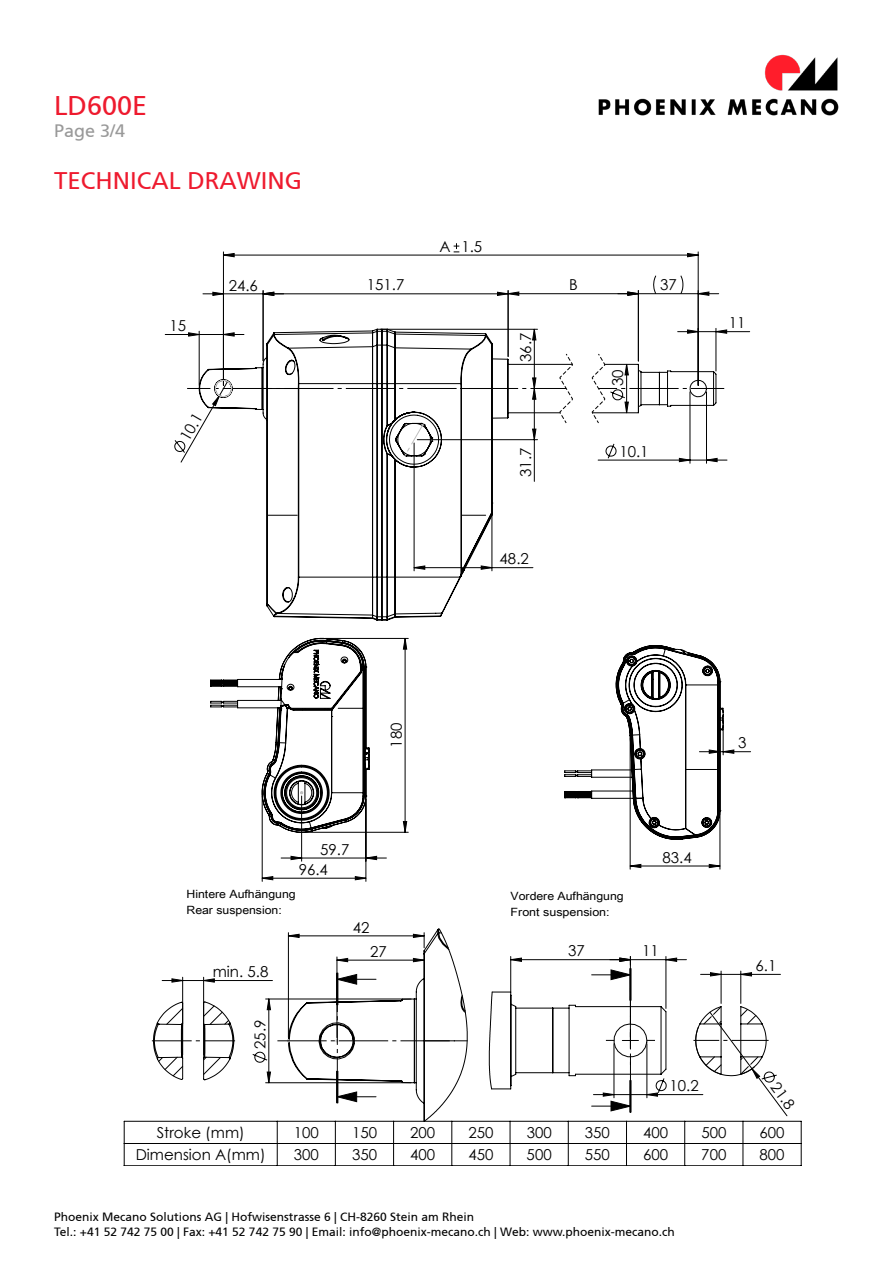
<style>
.page{position:relative;width:893px;height:1263px;background:#fff}
.page>*{position:absolute;margin:0;border:0;box-sizing:border-box;transform-origin:0 0}
.t1{font:27px "Frutiger";color:#ee1a2e}
.t2{font:24px "Frutiger";color:#ee1a2e}
.t3{font:18px "Frutiger";color:#999}
.t4{font:15px "Century Gothic";color:#000}
.t5{font:12px/14.4px "Frutiger";color:#000}
.t6{font:11.4px/15.5px "Arial Unicode MS";color:#000;scale:1.08 1}
</style>
<div class="page">
<img style="left:598px;top:54px;width:241px;height:61px">
<svg style="left:222px;top:328px;width:316px;height:293px"></svg>
<svg style="left:210px;top:638px;width:160px;height:195px"></svg>
<svg style="left:152px;top:1001px;width:83px;height:80px"></svg>
<svg style="left:124px;top:1122px;width:1px;height:43px"></svg>
<svg style="left:510px;top:1122px;width:1px;height:43px"></svg>
<svg style="left:568px;top:1122px;width:1px;height:43px"></svg>
<svg style="left:626px;top:1122px;width:1px;height:43px"></svg>
<svg style="left:684px;top:1122px;width:1px;height:43px"></svg>
<svg style="left:801px;top:1121px;width:1px;height:45px"></svg>
<hr style="left:124px;top:1121px;width:153px;height:1px;background:#000">
<hr style="left:124px;top:1143px;width:153px;height:1px;background:#000">
<hr style="left:452px;top:1121px;width:58px;height:1px;background:#000">
<hr style="left:452px;top:1143px;width:58px;height:1px;background:#000">
<hr style="left:510px;top:1121px;width:58px;height:1px;background:#000">
<hr style="left:510px;top:1143px;width:58px;height:1px;background:#000">
<hr style="left:568px;top:1121px;width:58px;height:1px;background:#000">
<hr style="left:568px;top:1143px;width:58px;height:1px;background:#000">
<hr style="left:626px;top:1121px;width:59px;height:1px;background:#000">
<hr style="left:626px;top:1143px;width:59px;height:1px;background:#000">
<hr style="left:685px;top:1121px;width:58px;height:1px;background:#000">
<hr style="left:685px;top:1143px;width:58px;height:1px;background:#000">
<hr style="left:743px;top:1121px;width:58px;height:1px;background:#000">
<hr style="left:743px;top:1143px;width:58px;height:1px;background:#000">
<hr style="left:124px;top:1165px;width:153px;height:1px;background:#000">
<hr style="left:452px;top:1165px;width:58px;height:1px;background:#000">
<hr style="left:510px;top:1165px;width:58px;height:1px;background:#000">
<hr style="left:568px;top:1165px;width:58px;height:1px;background:#000">
<hr style="left:626px;top:1165px;width:59px;height:1px;background:#000">
<hr style="left:685px;top:1165px;width:58px;height:1px;background:#000">
<hr style="left:743px;top:1165px;width:58px;height:1px;background:#000">
<hr style="left:124px;top:1188px;width:153px;height:1px;background:#000">
<hr style="left:277px;top:1188px;width:58px;height:1px;background:#000">
<hr style="left:335px;top:1188px;width:59px;height:1px;background:#000">
<hr style="left:394px;top:1188px;width:58px;height:1px;background:#000">
<hr style="left:452px;top:1188px;width:58px;height:1px;background:#000">
<hr style="left:510px;top:1188px;width:58px;height:1px;background:#000">
<hr style="left:568px;top:1188px;width:58px;height:1px;background:#000">
<hr style="left:626px;top:1188px;width:59px;height:1px;background:#000">
<hr style="left:685px;top:1188px;width:58px;height:1px;background:#000">
<hr style="left:743px;top:1188px;width:58px;height:1px;background:#000">
<hr style="left:366px;top:799px;width:1px;height:82px;background:#000">
<hr style="left:262px;top:796px;width:1px;height:85px;background:#000">
<hr style="left:301px;top:796px;width:1px;height:65px;background:#000">
<hr style="left:698px;top:252px;width:1px;height:133px;background:#000">
<hr style="left:223px;top:252px;width:1px;height:133px;background:#000">
<hr style="left:716px;top:331px;width:34px;height:1px;background:#000">
<hr style="left:508px;top:290px;width:1px;height:66px;background:#000">
<hr style="left:638px;top:290px;width:1px;height:71px;background:#000">
<hr style="left:263px;top:291px;width:1px;height:70px;background:#000">
<hr style="left:182px;top:977px;width:1px;height:78px;background:#000">
<hr style="left:203px;top:977px;width:1px;height:78px;background:#000">
<hr style="left:204px;top:980px;width:68px;height:1px;background:#000">
<hr style="left:165px;top:334px;width:34px;height:1px;background:#000">
<hr style="left:305px;top:832px;width:103px;height:1px;background:#000">
<hr style="left:325px;top:638px;width:83px;height:1px;background:#000">
<hr style="left:740px;top:971px;width:1px;height:32px;background:#000">
<hr style="left:741px;top:974px;width:39px;height:1px;background:#000">
<svg style="left:262px;top:856px;width:124px;height:24px"></svg>
<svg style="left:223px;top:243px;width:476px;height:14px"></svg>
<svg style="left:629px;top:292px;width:93px;height:804px"></svg>
<svg style="left:629px;top:864px;width:92px;height:4px"></svg>
<svg style="left:203px;top:291px;width:436px;height:5px"></svg>
<svg style="left:564px;top:645px;width:187px;height:195px"></svg>
<svg style="left:162px;top:978px;width:53px;height:5px"></svg>
<svg style="left:403px;top:463px;width:133px;height:369px"></svg>
<svg style="left:174px;top:329px;width:553px;height:134px"></svg>
<svg style="left:252px;top:928px;width:216px;height:238px"></svg>
<svg style="left:693px;top:1005px;width:95px;height:161px"></svg>
<svg style="left:489px;top:956px;width:197px;height:156px"></svg>
<svg style="left:701px;top:972px;width:51px;height:5px"></svg>
<p class="t1" style="left:54px;top:90px;width:95px">LD600E</p>
<p class="t3" style="left:54px;top:120px;width:73px">Page 3/4</p>
<p class="t2" style="left:54px;top:167px;width:249px">TECHNICAL DRAWING</p>
<p class="t4" style="left:169px;top:315px;width:18px">15</p>
<p class="t4" style="left:229px;top:275px;width:31px">24.6</p>
<p class="t4" style="left:175px;top:434px;width:31px;rotate:-60deg">10.1</p>
<p class="t4" style="left:367px;top:275px;width:39px">151.7</p>
<p class="t4" style="left:439px;top:236px;width:44px">A 1.5</p>
<p class="t4" style="left:515px;top:362px;width:31px;rotate:-90deg">36.7</p>
<p class="t4" style="left:515px;top:477px;width:31px;rotate:-90deg">31.7</p>
<p class="t4" style="left:500px;top:548px;width:31px">48.2</p>
<p class="t4" style="left:569px;top:274px;width:10px">B</p>
<p class="t4" style="left:660px;top:274px;width:18px">37</p>
<p class="t4" style="left:607px;top:386px;width:18px;rotate:-90deg">30</p>
<p class="t4" style="left:619px;top:441px;width:31px">10.1</p>
<p class="t4" style="left:729px;top:312px;width:18px">11</p>
<p class="t4" style="left:320px;top:839px;width:31px">59.7</p>
<p class="t4" style="left:299px;top:859px;width:31px">96.4</p>
<p class="t4" style="left:386px;top:748px;width:27px;rotate:-90deg">180</p>
<p class="t6" style="left:187px;top:886px;width:103px">Hintere Aufhängung<br>Rear suspension:</p>
<p class="t6" style="left:511px;top:888px;width:106px">Vordere Aufhängung<br>Front suspension:</p>
<p class="t4" style="left:353px;top:917px;width:18px">42</p>
<p class="t4" style="left:662px;top:847px;width:31px">83.4</p>
<p class="t4" style="left:213px;top:961px;width:57px">min. 5.8</p>
<p class="t4" style="left:250px;top:1049px;width:31px;rotate:-90deg">25.9</p>
<p class="t4" style="left:370px;top:941px;width:18px">27</p>
<p class="t4" style="left:568px;top:940px;width:18px">37</p>
<p class="t4" style="left:642px;top:940px;width:18px">11</p>
<p class="t4" style="left:669px;top:1075px;width:31px">10.2</p>
<p class="t4" style="left:738px;top:732px;width:10px">3</p>
<p class="t4" style="left:755px;top:955px;width:22px">6.1</p>
<p class="t4" style="left:782px;top:1077px;width:31px;rotate:53deg">21.8</p>
<p class="t4" style="left:157px;top:1122px;width:89px">Stroke (mm)</p>
<p class="t4" style="left:294px;top:1122px;width:27px">100</p>
<p class="t4" style="left:352px;top:1122px;width:27px">150</p>
<p class="t4" style="left:410px;top:1122px;width:27px">200</p>
<p class="t4" style="left:468px;top:1122px;width:27px">250</p>
<p class="t4" style="left:527px;top:1122px;width:27px">300</p>
<p class="t4" style="left:585px;top:1122px;width:27px">350</p>
<p class="t4" style="left:643px;top:1122px;width:27px">400</p>
<p class="t4" style="left:701px;top:1122px;width:27px">500</p>
<p class="t4" style="left:760px;top:1122px;width:27px">600</p>
<p class="t4" style="left:136px;top:1144px;width:131px">Dimension A(mm)</p>
<p class="t4" style="left:294px;top:1144px;width:27px">300</p>
<p class="t4" style="left:352px;top:1144px;width:27px">350</p>
<p class="t4" style="left:410px;top:1144px;width:27px">400</p>
<p class="t4" style="left:468px;top:1144px;width:27px">450</p>
<p class="t4" style="left:527px;top:1144px;width:27px">500</p>
<p class="t4" style="left:585px;top:1144px;width:27px">550</p>
<p class="t4" style="left:643px;top:1144px;width:27px">600</p>
<p class="t4" style="left:701px;top:1144px;width:27px">700</p>
<p class="t4" style="left:759px;top:1144px;width:27px">800</p>
<p class="t5" style="left:54px;top:1210px;width:622px">Phoenix Mecano Solutions AG | Hofwisenstrasse 6 | CH-8260 Stein am Rhein<br>Tel.: +41 52 742 75 00 | Fax: +41 52 742 75 90 | Email: info@phoenix-mecano.ch | Web: www.phoenix-mecano.ch</p>
</div>
